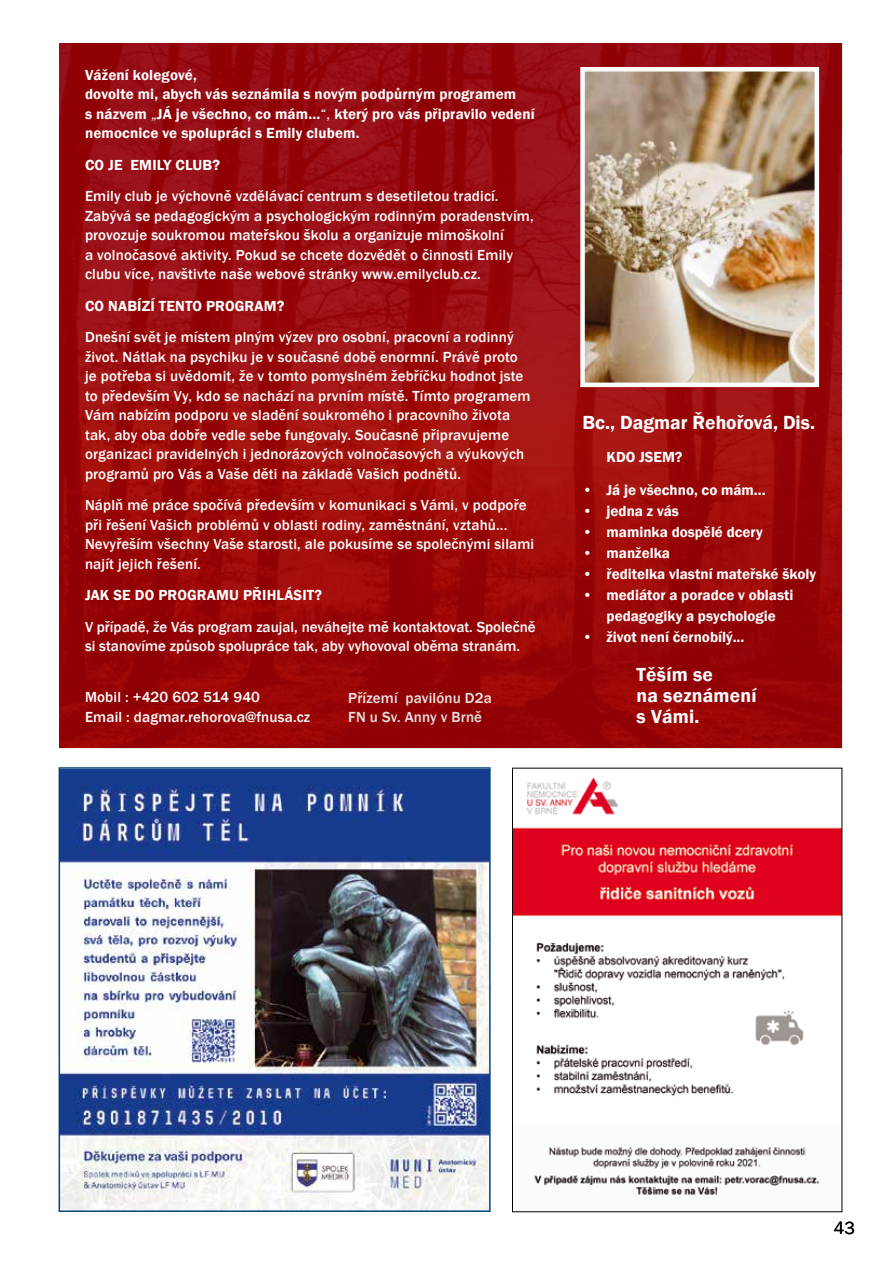
<style>
.page{position:relative;width:893px;height:1263px;background:#fff}
.page>*{position:absolute;margin:0;border:0;box-sizing:border-box;transform-origin:0 0}
.t1{font:600 19.5px/21px "Franklin Gothic";letter-spacing:.01em;color:#fff}
.t2{font:18px "Franklin Gothic";color:#000}
.t3{font:500 15px/19.5px "Franklin Gothic";letter-spacing:.01em;color:#fff}
.t4{font:600 15px/19.5px "Franklin Gothic";letter-spacing:.01em;color:#fff}
.s1{font-weight:400}
</style>
<div class="page">
<img style="left:62px;top:770px;width:426px;height:439px">
<div style="left:59px;top:767px;width:432px;height:445px;border:2px solid #004780"></div>
<img style="left:59px;top:43px;width:783px;height:705px">
<img style="left:514px;top:777px;width:326px;height:418px">
<img style="left:585px;top:72px;width:229px;height:310px">
<div style="left:580px;top:67px;width:239px;height:320px;border:4px solid #fff"></div>
<p class="t4" style="left:85px;top:65px;width:451px">Vážení kolegové,<br>dovolte mi, abych vás seznámila s novým podpůrným programem<br>s názvem <span class="s1">„</span>JÁ je všechno, co mám...<span class="s1">“,</span> který pro vás připravilo vedení nemocnice ve spolupráci s Emily clubem.</p>
<p class="t4" style="left:85px;top:155px;width:137px">CO JE EMILY CLUB?</p>
<p class="t3" style="left:85px;top:187px;width:450px">Emily club je výchovně vzdělávací centrum s desetiletou tradicí.<br>Zabývá se pedagogickým a psychologickým rodinným poradenstvím, provozuje soukromou mateřskou školu a organizuje mimoškolní<br>a volnočasové aktivity. Pokud se chcete dozvědět o činnosti Emily clubu více, navštivte naše webové stránky www.emilyclub.cz.</p>
<p class="t4" style="left:85px;top:296px;width:201px">CO NABÍZÍ TENTO PROGRAM?</p>
<p class="t3" style="left:85px;top:328px;width:447px">Dnešní svět je místem plným výzev pro osobní, pracovní a rodinný život. Nátlak na psychiku je v současné době enormní. Právě proto je potřeba si uvědomit, že v tomto pomyslném žebříčku hodnot jste to především Vy, kdo se nachází na prvním místě. Tímto programem Vám nabízím podporu ve sladění soukromého i pracovního života tak, aby oba dobře vedle sebe fungovaly. Současně připravujeme organizaci pravidelných i jednorázových volnočasových a výukových programů pro Vás a Vaše děti na základě Vašich podnětů.</p>
<p class="t3" style="left:85px;top:496px;width:451px">Náplň mé práce spočívá především v komunikaci s Vámi, v podpoře při řešení Vašich problémů v oblasti rodiny, zaměstnání, vztahů...<br>Nevyřeším všechny Vaše starosti, ale pokusíme se společnými silami najít jejich řešení.</p>
<p class="t4" style="left:85px;top:586px;width:239px">JAK SE DO PROGRAMU PŘIHLÁSIT?</p>
<p class="t3" style="left:85px;top:617px;width:452px">V případě, že Vás program zaujal, neváhejte mě kontaktovat. Společně si stanovíme způsob spolupráce tak, aby vyhovoval oběma stranám.</p>
<p class="t3" style="left:85px;top:688px;width:227px">Mobil : +420 602 514 940<br>Email : dagmar.rehorova@fnusa.cz</p>
<p class="t3" style="left:348px;top:688px;width:145px">Přízemí pavilónu D2a<br>FN u Sv. Anny v Brně</p>
<h1 class="t1" style="left:583px;top:412px;width:234px">Bc., Dagmar Řehořová, Dis.</h1>
<p class="t4" style="left:607px;top:447px;width:78px">KDO JSEM?</p>
<p class="t4" style="left:583px;top:480px;width:184px">• Já je všechno, co mám...</p>
<p class="t4" style="left:583px;top:501px;width:98px">• jedna z vás</p>
<p class="t4" style="left:583px;top:522px;width:182px">• maminka dospělé dcery</p>
<p class="t4" style="left:583px;top:543px;width:89px">• manželka</p>
<p class="t4" style="left:583px;top:564px;width:235px">• ředitelka vlastní mateřské školy</p>
<p class="t4" style="left:583px;top:585px;width:212px;line-height:21px;text-align:center">• mediátor a poradce v oblasti pedagogiky a psychologie</p>
<p class="t4" style="left:583px;top:627px;width:163px">• život není černobílý...</p>
<h1 class="t1" style="left:637px;top:664px;width:121px">Těším se<br>na seznámení s Vámi.</h1>
<p class="t2" style="left:834px;top:1217px;width:23px">43</p>
</div>
